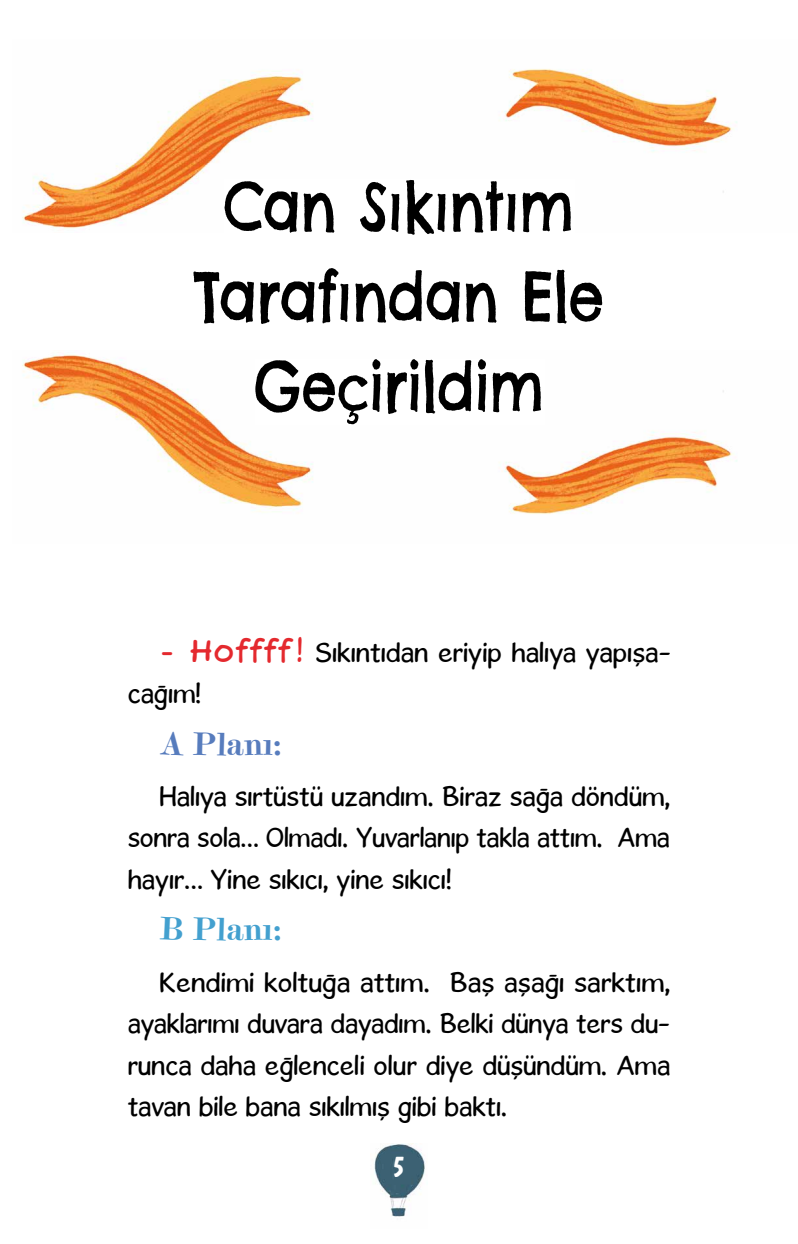
<style>
.page{position:relative;width:798px;height:1244px;background:#fff}
.page>*{position:absolute;margin:0;border:0;box-sizing:border-box;transform-origin:0 0}
.t1{font:67.5px "Chelsea Market Pro";letter-spacing:-.01em;color:#000;scale:.83 1}
.t2{font:31.5px "Gambado Scotch";color:#577cbd}
.t3{font:31.5px "Gambado Scotch";color:#43a0cf}
.t4{font:28.12px/41.6px "Gosmick Sanstr";color:#000;text-align:justify}
.t5{font:27px "Argone LC Bold";color:#fff}
.s1{font-family:"Fuzzy Bubbles";font-weight:700;font-size:31.5px;color:#e4292e}
</style>
<div class="page">
<img style="left:374px;top:1143px;width:51px;height:74px">
<img style="left:22px;top:69px;width:715px;height:160px">
<img style="left:224px;top:180px;width:350px;height:53px">
<img style="left:22px;top:354px;width:715px;height:160px">
<img style="left:255px;top:359px;width:289px;height:65px">
<h1 class="t1" style="left:194px;top:253px;width:495px">Tarafından Ele</h1>
<p class="t4" style="left:128px;top:631px;width:544px;text-indent:32px"><span class="s1">- Hoffff!</span> Sıkıntıdan eriyip halıya yapışa&shy;cağım!</p>
<p class="t2" style="left:159px;top:723px;width:124px">A Planı:</p>
<p class="t4" style="left:128px;top:775px;width:544px;text-indent:32px">Halıya sırtüstü uzandım. Biraz sağa döndüm, sonra sola… Olmadı. Yuvarlanıp takla attım. Ama hayır… Yine sıkıcı, yine sıkıcı!</p>
<p class="t3" style="left:159px;top:909px;width:123px">B Planı:</p>
<p class="t4" style="left:128px;top:961px;width:544px;text-indent:32px">Kendimi koltuğa attım. Baş aşağı sarktım, ayaklarımı duvara dayadım. Belki dünya ters du&shy;runca daha eğlenceli olur diye düşündüm. Ama tavan bile bana sıkılmış gibi baktı.</p>
<p class="t5" style="left:393px;top:1151px;width:12px">5</p>
</div>
